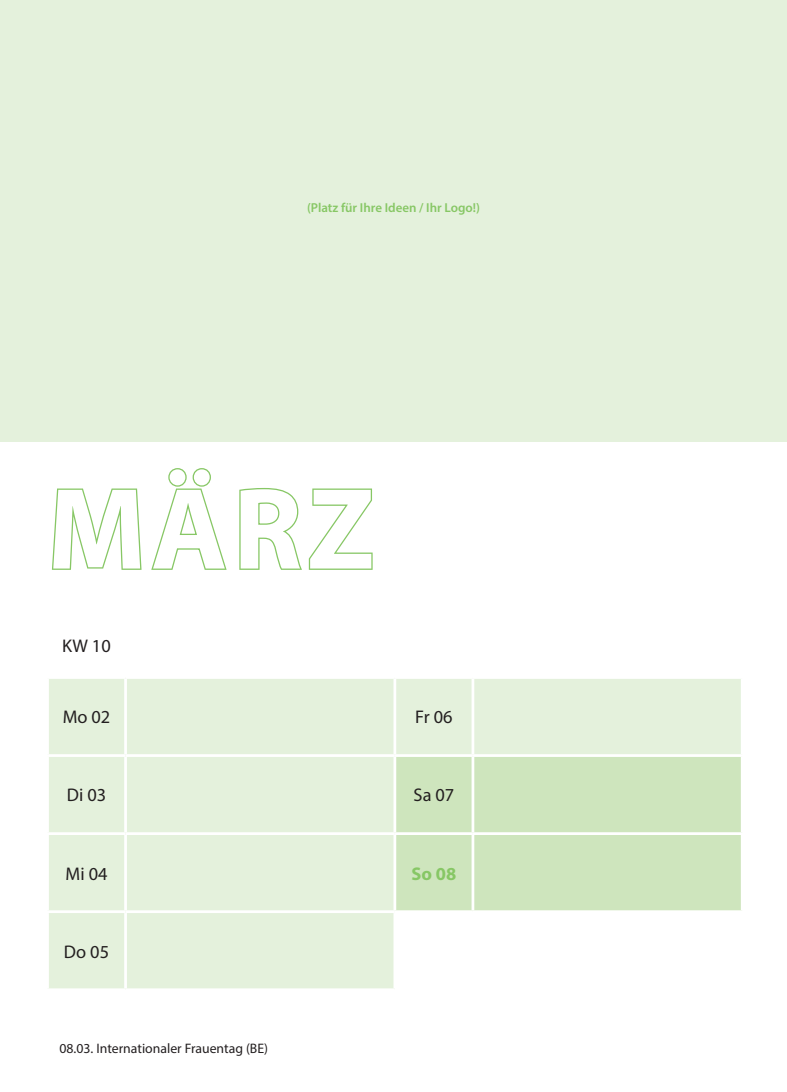
<style>
.page{position:relative;width:787px;height:1092px;background:#fff}
.page>*{position:absolute;margin:0;border:0;box-sizing:border-box;transform-origin:0 0}
.t1{font:700 116.75px "Myriad Pro";color:#fff}
.t2{font:18.25px "Myriad Pro";color:#231f20}
.t3{font:700 18.25px "Myriad Pro";color:#87c765}
.t4{font:13.75px "Myriad Pro";color:#231f20}
.t5{font:600 13px "Myriad Pro";color:#87c765}
</style>
<div class="page">
<svg style="left:49px;top:679px;width:691px;height:309px;fill:#e4f1dc"></svg>
<div style="left:396px;top:756px;width:344px;height:154px;background:#cee5bd"></div>
<hr style="left:124px;top:678px;width:3px;height:76px;background:#fff">
<hr style="left:393px;top:678px;width:3px;height:76px;background:#fff">
<hr style="left:471px;top:678px;width:3px;height:76px;background:#fff">
<hr style="left:46px;top:754px;width:80px;height:2px;background:#fff">
<hr style="left:126px;top:754px;width:269px;height:2px;background:#fff">
<hr style="left:124px;top:756px;width:3px;height:76px;background:#fff">
<hr style="left:395px;top:754px;width:78px;height:2px;background:#fff">
<hr style="left:393px;top:756px;width:3px;height:76px;background:#fff">
<hr style="left:473px;top:754px;width:270px;height:2px;background:#fff">
<hr style="left:471px;top:756px;width:3px;height:76px;background:#fff">
<hr style="left:46px;top:832px;width:80px;height:2px;background:#fff">
<hr style="left:126px;top:832px;width:269px;height:2px;background:#fff">
<hr style="left:124px;top:834px;width:3px;height:76px;background:#fff">
<hr style="left:395px;top:832px;width:78px;height:2px;background:#fff">
<hr style="left:393px;top:834px;width:3px;height:76px;background:#fff">
<hr style="left:473px;top:832px;width:270px;height:2px;background:#fff">
<hr style="left:471px;top:834px;width:3px;height:76px;background:#fff">
<hr style="left:46px;top:910px;width:80px;height:3px;background:#fff">
<hr style="left:126px;top:910px;width:269px;height:3px;background:#fff">
<hr style="left:124px;top:913px;width:3px;height:75px;background:#fff">
<hr style="left:395px;top:910px;width:78px;height:3px;background:#fff">
<hr style="left:393px;top:913px;width:3px;height:75px;background:#fff">
<hr style="left:473px;top:910px;width:270px;height:3px;background:#fff">
<hr style="left:471px;top:913px;width:3px;height:75px;background:#fff">
<div style="left:0;top:0;width:787px;height:442px;background:#e4f1dc"></div>
<svg style="left:51px;top:488px;width:91px;height:82px"></svg>
<svg style="left:151px;top:468px;width:76px;height:102px"></svg>
<svg style="left:239px;top:488px;width:134px;height:82px"></svg>
<p class="t5" style="left:307px;top:200px;width:174px">(Platz für Ihre Ideen / Ihr Logo!)</p>
<h1 class="t1" style="left:47px;top:453px;width:329px">MÄRZ</h1>
<h2 class="t2" style="left:62px;top:634px;width:50px">KW 10</h2>
<h2 class="t2" style="left:63px;top:706px;width:49px">Mo 02</h2>
<h2 class="t2" style="left:415px;top:706px;width:39px">Fr 06</h2>
<h2 class="t2" style="left:67px;top:784px;width:41px">Di 03</h2>
<h2 class="t2" style="left:413px;top:784px;width:42px">Sa 07</h2>
<h2 class="t2" style="left:66px;top:862px;width:43px">Mi 04</h2>
<h2 class="t3" style="left:411px;top:861px;width:46px">So 08</h2>
<h2 class="t2" style="left:64px;top:940px;width:47px">Do 05</h2>
<p class="t4" style="left:59px;top:1040px;width:210px">08.03. Internationaler Frauentag (BE)</p>
</div>
